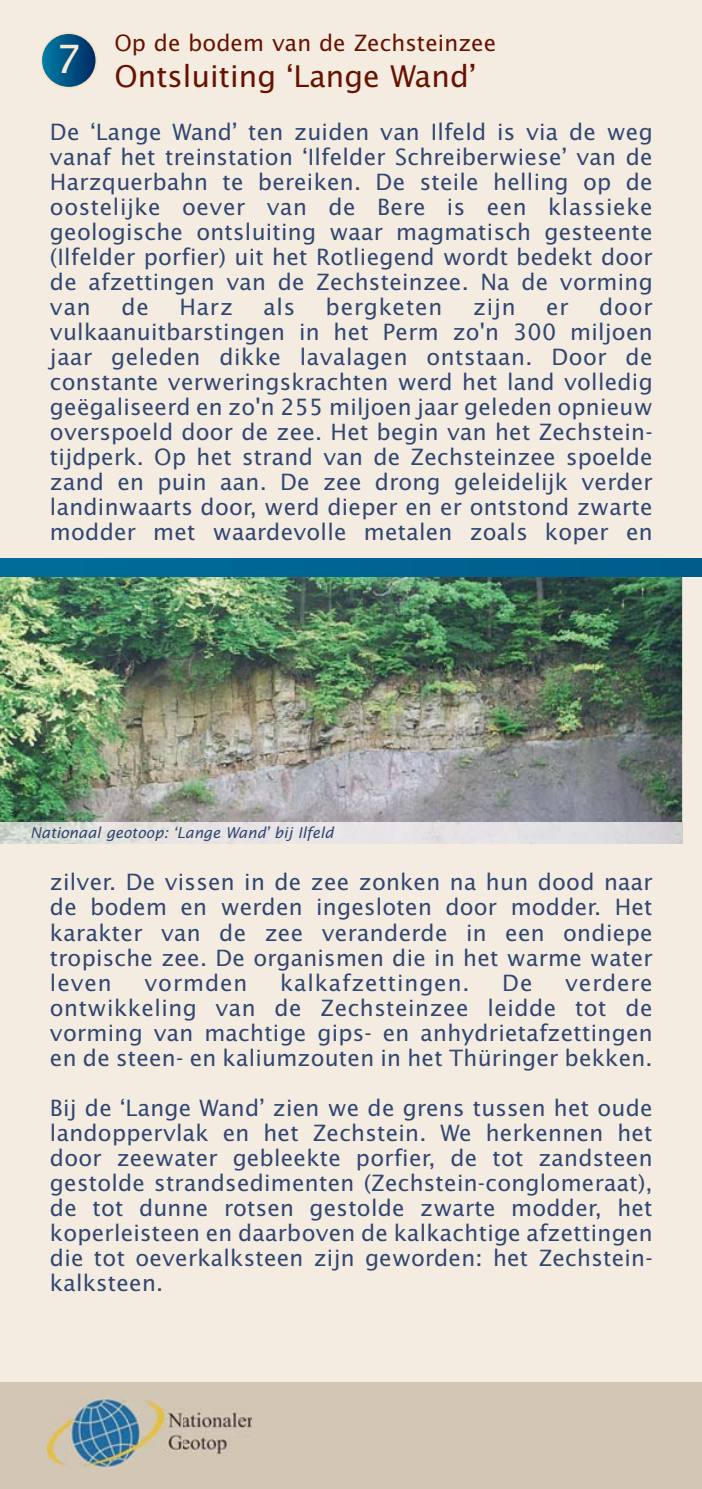
<style>
.page{position:relative;width:702px;height:1489px;background:#fff}
.page>*{position:absolute;margin:0;border:0;box-sizing:border-box;transform-origin:0 0}
.t1{font:39px "Lucida Sans Std";color:#f7ebd5}
.t2{font:30px "Lucida Sans Std";color:#671200}
.t3{font:22.5px/25px "Lucida Sans Std";letter-spacing:.01em;color:#314671;text-align:justify}
.t4{font:22.5px "Lucida Sans Std";color:#671200}
.t5{font:22.5px "Lucida Sans Std";letter-spacing:.04em;color:#314671}
.t6{font:22.5px "Lucida Sans Std";letter-spacing:.035em;color:#314671}
.t7{font:italic 15px "Lucida Sans Std";color:#314671}
</style>
<div class="page">
<div style="left:0;top:0;width:702px;height:1488px;background:#f4ece0"></div>
<div style="left:0;top:1382px;width:702px;height:106px;background:#d2c7b5"></div>
<svg style="left:41px;top:33px;width:55px;height:55px;background:#095987"></svg>
<div style="left:40px;top:32px;width:57px;height:56px;border:2px solid #f4e3c4;border-radius:50%"></div>
<img style="left:0;top:576px;width:682px;height:246px">
<img style="left:0;top:822px;width:682px;height:21px">
<img style="left:48px;top:1398px;width:204px;height:68px">
<div style="left:0;top:558px;width:702px;height:18px;background:#006592"></div>
<h1 class="t1" style="left:56px;top:43px;width:26px">7</h1>
<p class="t4" style="left:114px;top:33px;width:383px">Op de bodem van de Zechsteinzee</p>
<h2 class="t2" style="left:114px;top:63px;width:363px">Ontsluiting ‘Lange Wand’</h2>
<p class="t3" style="left:50px;top:121px;width:604px">De ‘Lange Wand’ ten zuiden van Ilfeld is via de weg vanaf het treinstation ‘Ilfelder Schreiberwiese’ van de Harzquerbahn te bereiken. De steile helling op de oostelijke oever van de Bere is een klassieke geologische ontsluiting waar magmatisch gesteente (Ilfelder porfier) uit het Rotliegend wordt bedekt door de afzettingen van de Zechsteinzee. Na de vorming van</p>
<p class="t3" style="left:50px;top:296px;width:604px;text-indent:549px">door vulkaanuitbarstingen in het Perm zo'n 300 miljoen jaar geleden dikke lavalagen ontstaan. Door de constante verweringskrachten werd het land volledig geëgaliseerd en zo'n 255 miljoen jaar geleden opnieuw overspoeld door de zee. Het begin van het Zechstein&shy;tijdperk. Op het strand van de Zechsteinzee spoelde zand en puin aan. De zee drong geleidelijk verder landinwaarts door, werd dieper en er ontstond zwarte modder met waardevolle metalen zoals koper en</p>
<p class="t3" style="left:121px;top:296px;width:29px">de</p>
<p class="t3" style="left:179px;top:296px;width:55px">Harz</p>
<p class="t3" style="left:263px;top:296px;width:34px">als</p>
<p class="t6" style="left:326px;top:298px;width:118px">bergketen</p>
<p class="t3" style="left:473px;top:296px;width:44px">zijn</p>
<p class="t3" style="left:546px;top:296px;width:24px">er</p>
<p class="t7" style="left:30px;top:826px;width:305px">Nationaal geotoop: ‘Lange Wand’ bij Ilfeld</p>
<p class="t3" style="left:50px;top:871px;width:604px">zilver. De vissen in de zee zonken na hun dood naar de bodem en werden ingesloten door modder. Het karakter van de zee veranderde in een ondiepe tropische zee. De organismen die in het warme water leven</p>
<p class="t5" style="left:144px;top:973px;width:104px">vormden</p>
<p class="t5" style="left:280px;top:973px;width:191px">kalkafzettingen.</p>
<p class="t3" style="left:502px;top:971px;width:32px">De</p>
<p class="t3" style="left:50px;top:971px;width:604px;text-indent:515px">verdere ontwikkeling van de Zechsteinzee leidde tot de vorming van machtige gips- en anhydrietafzettingen en de steen- en kaliumzouten in het Thüringer bekken.</p>
<p class="t3" style="left:50px;top:1096px;width:604px">Bij de ‘Lange Wand’ zien we de grens tussen het oude landoppervlak en het Zechstein. We herkennen het door zeewater gebleekte porfier, de tot zandsteen gestolde strandsedimenten (Zechstein-conglomeraat), de tot dunne rotsen gestolde zwarte modder, het koperleisteen en daarboven de kalkachtige afzettingen die tot oeverkalksteen zijn geworden: het Zechstein&shy;kalksteen.</p>
</div>
